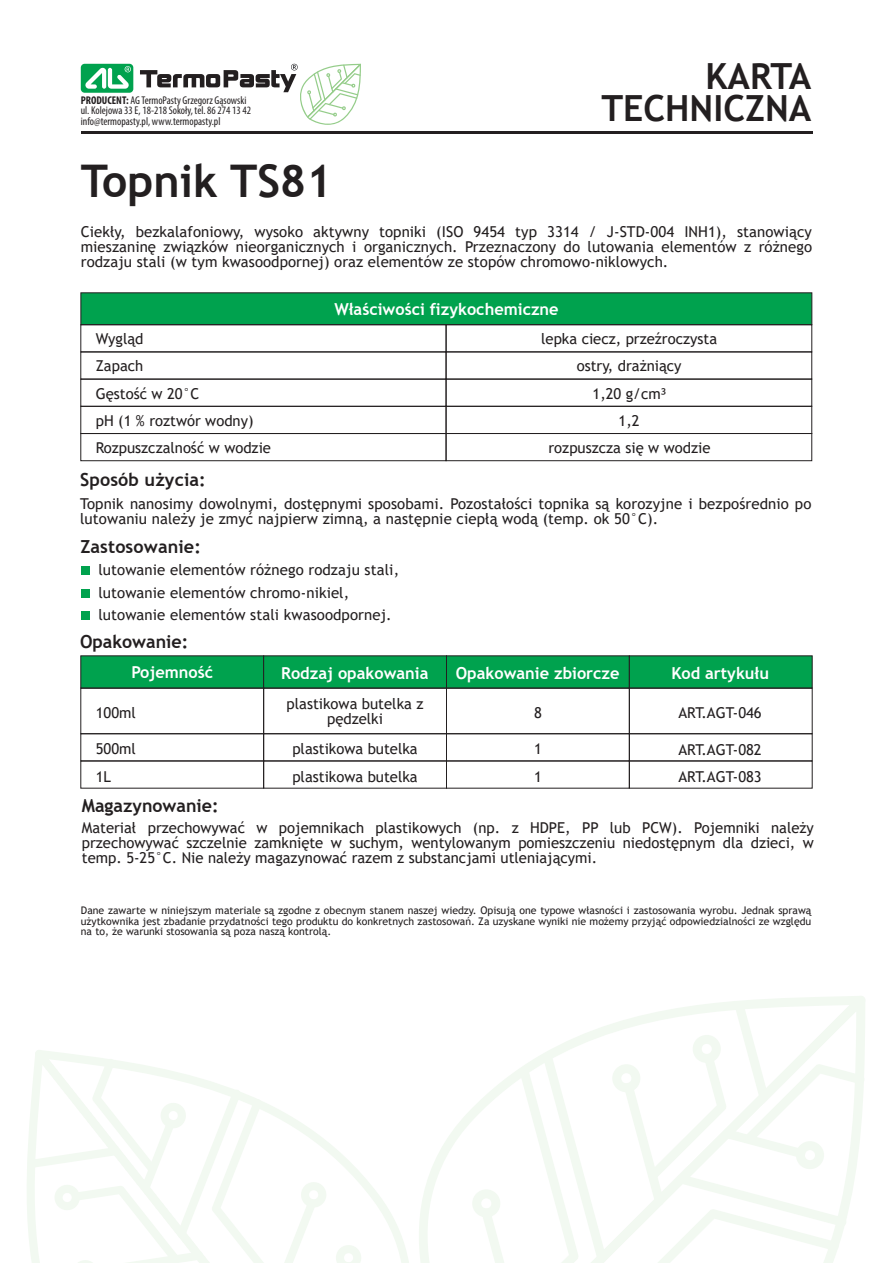
<style>
.page{position:relative;width:893px;height:1263px;background:#fff}
.page>*{position:absolute;margin:0;border:0;box-sizing:border-box;transform-origin:0 0}
.t1{font:700 45px "Trebuchet MS";color:#231f20}
.t2{font:700 36px/31.5px "Trebuchet MS";color:#231f20;text-align:right}
.t3{font:700 18px "Trebuchet MS";letter-spacing:.005em;color:#231f20}
.t4{font:700 16.5px "Trebuchet MS";color:#fff}
.t5{font:15px/15px "Trebuchet MS";letter-spacing:.005em;color:#231f20;text-align:justify}
.t6{font:condensed 11.25px/10.5px "Myriad Pro";color:#231f20}
.t7{font:10.5px/10.5px "Trebuchet MS";color:#231f20;text-align:justify}
.s1{font-weight:700}
</style>
<div class="page">
<svg style="left:448px;top:996px;width:417px;height:267px"></svg>
<svg style="left:348px;top:1138px;width:100px;height:125px"></svg>
<svg style="left:27px;top:1050px;width:321px;height:213px"></svg>
<div style="left:81px;top:64px;width:52px;height:29px;background:#00a24e;border-radius:4px"></div>
<svg style="left:85px;top:66px;width:46px;height:23px"></svg>
<hr style="left:81px;top:131px;width:731px;height:2px;background:#231f20">
<svg style="left:140px;top:64px;width:221px;height:61px"></svg>
<div style="left:81px;top:566px;width:8px;height:9px;background:#00a24e"></div>
<div style="left:81px;top:589px;width:8px;height:8px;background:#00a24e"></div>
<div style="left:81px;top:611px;width:8px;height:9px;background:#00a24e"></div>
<div style="left:81px;top:293px;width:731px;height:32px;background:#00a24e"></div>
<div style="left:446px;top:379px;width:366px;height:27px;border:1px solid #231f20"></div>
<div style="left:81px;top:379px;width:365px;height:27px;border:1px solid #231f20"></div>
<div style="left:446px;top:406px;width:366px;height:28px;border:1px solid #231f20"></div>
<div style="left:81px;top:406px;width:365px;height:28px;border:1px solid #231f20"></div>
<div style="left:446px;top:433px;width:366px;height:28px;border:1px solid #231f20"></div>
<div style="left:81px;top:433px;width:365px;height:28px;border:1px solid #231f20"></div>
<div style="left:446px;top:324px;width:366px;height:28px;border:1px solid #231f20"></div>
<div style="left:81px;top:324px;width:365px;height:28px;border:1px solid #231f20"></div>
<div style="left:446px;top:656px;width:184px;height:32px;background:#00a24e;border:1px solid #231f20"></div>
<div style="left:81px;top:656px;width:183px;height:32px;background:#00a24e;border:1px solid #231f20"></div>
<div style="left:263px;top:656px;width:184px;height:32px;background:#00a24e;border:1px solid #231f20"></div>
<div style="left:629px;top:656px;width:183px;height:32px;background:#00a24e;border:1px solid #231f20"></div>
<div style="left:446px;top:688px;width:184px;height:46px;border:1px solid #231f20"></div>
<div style="left:81px;top:688px;width:183px;height:46px;border:1px solid #231f20"></div>
<div style="left:263px;top:688px;width:184px;height:46px;border:1px solid #231f20"></div>
<div style="left:629px;top:688px;width:183px;height:46px;border:1px solid #231f20"></div>
<div style="left:446px;top:733px;width:184px;height:28px;border:1px solid #231f20"></div>
<div style="left:81px;top:733px;width:183px;height:28px;border:1px solid #231f20"></div>
<div style="left:263px;top:733px;width:184px;height:28px;border:1px solid #231f20"></div>
<div style="left:629px;top:733px;width:183px;height:28px;border:1px solid #231f20"></div>
<p class="t6" style="left:81px;top:95px;width:172px"><span class="s1">PRODUCENT:</span> AG TermoPasty Grzegorz Gąsowski ul. Kolejowa 33 E, 18-218 Sokoły, tel. 86 274 13 42 info@termopasty.pl, www.termopasty.pl</p>
<h2 class="t2" style="left:601px;top:61px;width:212px">KARTA<br>TECHNICZNA</h2>
<h1 class="t1" style="left:81px;top:153px;width:253px">Topnik TS81</h1>
<p class="t5" style="left:81px;top:224px;width:733px">Ciekły, bezkalafoniowy, wysoko aktywny topniki (ISO 9454 typ 3314 / J-STD-004 INH1), stanowiący mieszaninę związków nieorganicznych i organicznych. Przeznaczony do lutowania elementów z różnego rodzaju stali (w tym kwasoodpornej) oraz elementów ze stopów chromowo-niklowych.</p>
<p class="t4" style="left:334px;top:298px;width:226px">Właściwości fizykochemiczne</p>
<p class="t5" style="left:96px;top:331px;width:49px">Wygląd</p>
<p class="t5" style="left:541px;top:331px;width:177px">lepka ciecz, przeźroczysta</p>
<p class="t5" style="left:96px;top:358px;width:49px">Zapach</p>
<p class="t5" style="left:577px;top:358px;width:106px">ostry, drażniący</p>
<p class="t5" style="left:96px;top:386px;width:105px">Gęstość w 20°C</p>
<p class="t5" style="left:593px;top:386px;width:75px">1,20 g/cm3</p>
<p class="t5" style="left:96px;top:413px;width:159px">pH (1 % roztwór wodny)</p>
<p class="t5" style="left:619px;top:413px;width:23px">1,2</p>
<p class="t5" style="left:96px;top:440px;width:177px">Rozpuszczalność w wodzie</p>
<p class="t5" style="left:548px;top:440px;width:163px">rozpuszcza się w wodzie</p>
<p class="t3" style="left:80px;top:469px;width:127px">Sposób użycia:</p>
<p class="t5" style="left:80px;top:496px;width:733px">Topnik nanosimy dowolnymi, dostępnymi sposobami. Pozostałości topnika są korozyjne i bezpośrednio po lutowaniu należy je zmyć najpierw zimną, a następnie ciepłą wodą (temp. ok 50°C).</p>
<p class="t3" style="left:80px;top:535px;width:122px">Zastosowanie:</p>
<p class="t5" style="left:98px;top:559px;width:302px;line-height:22.5px;text-align:left">lutowanie elementów różnego rodzaju stali, lutowanie elementów chromo-nikiel, lutowanie elementów stali kwasoodpornej.</p>
<p class="t3" style="left:80px;top:631px;width:110px">Opakowanie:</p>
<p class="t4" style="left:131px;top:662px;width:83px">Pojemność</p>
<p class="t4" style="left:281px;top:663px;width:149px">Rodzaj opakowania</p>
<p class="t4" style="left:456px;top:663px;width:165px">Opakowanie zbiorcze</p>
<p class="t4" style="left:671px;top:663px;width:99px">Kod artykułu</p>
<p class="t5" style="left:96px;top:705px;width:42px">100ml</p>
<p class="t5" style="left:534px;top:705px;width:9px">8</p>
<p class="t5" style="left:678px;top:705px;width:85px">ART.AGT-046</p>
<p class="t5" style="left:287px;top:696px;width:138px;text-align:center">plastikowa butelka z pędzelki</p>
<p class="t5" style="left:96px;top:741px;width:42px">500ml</p>
<p class="t5" style="left:292px;top:741px;width:127px">plastikowa butelka</p>
<p class="t5" style="left:534px;top:741px;width:9px">1</p>
<p class="t5" style="left:678px;top:742px;width:85px">ART.AGT-082</p>
<p class="t5" style="left:96px;top:768px;width:17px">1L</p>
<p class="t5" style="left:292px;top:769px;width:127px">plastikowa butelka</p>
<p class="t5" style="left:534px;top:769px;width:9px">1</p>
<p class="t5" style="left:678px;top:769px;width:85px">ART.AGT-083</p>
<p class="t3" style="left:82px;top:794px;width:138px">Magazynowanie:</p>
<p class="t5" style="left:82px;top:820px;width:734px">Materiał przechowywać w pojemnikach plastikowych (np. z HDPE, PP lub PCW). Pojemniki należy przechowywać szczelnie zamknięte w suchym, wentylowanym pomieszczeniu niedostępnym dla dzieci, w temp. 5-25°C. Nie należy magazynować razem z substancjami utleniającymi.</p>
<p class="t7" style="left:81px;top:905px;width:732px">Dane zawarte w niniejszym materiale są zgodne z obecnym stanem naszej wiedzy. Opisują one typowe własności i zastosowania wyrobu. Jednak sprawą użytkownika jest zbadanie przydatności tego produktu do konkretnych zastosowań. Za uzyskane wyniki nie możemy przyjąć odpowiedzialności ze względu na to, że warunki stosowania są poza naszą kontrolą.</p>
</div>
